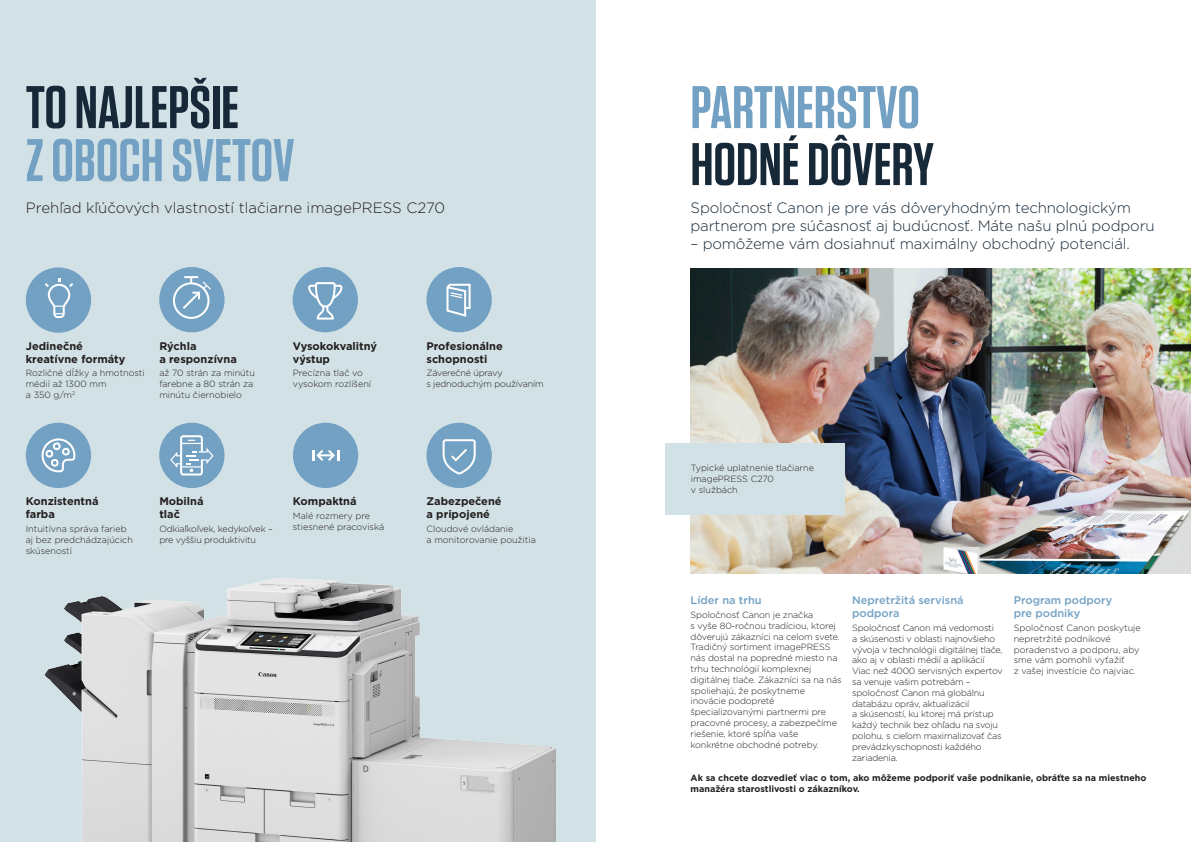
<style>
.page{position:relative;width:1191px;height:842px;background:#fff}
.page>*{position:absolute;margin:0;border:0;box-sizing:border-box;transform-origin:0 0}
.Page_TITLE_72pt{font:600 60px/53px "Tungsten";color:#72a1c3}
.STANDFIRST{font:300 15px/18px "Gotham";letter-spacing:-.01em;color:#172938}
.STANDFIRST-2{font:300 15px "Gotham";color:#231f20}
.Subheading{font:700 11px/13px "Gotham";color:#231f20}
.Subheading-2{font:500 11px/13px "Gotham";color:#72a1c3}
.Body_last_para_4mm{font:300 9px/10.8px "Gotham";letter-spacing:-.02em;color:#231f20}
.Body{font:300 9px/10.8px "Gotham";color:#231f20}
.Body-2{font:700 9px/10.8px "Gotham";color:#231f20}
.Body-3{font:300 9px/10.8px "Gotham";letter-spacing:-.02em;color:#231f20}
.s1{color:#172938}
</style>
<div class="page">
<img style="left:691px;top:268px;width:500px;height:305px">
<div style="left:0;top:0;width:595px;height:842px;background:#d2e1e5"></div>
<div style="left:159px;top:423px;width:65px;height:65px;background:#72a1c3;border-radius:50%"></div>
<svg style="left:170px;top:435px;width:43px;height:40px"></svg>
<div style="left:426px;top:423px;width:66px;height:65px;background:#72a1c3;border-radius:50%"></div>
<svg style="left:442px;top:439px;width:34px;height:35px"></svg>
<div style="left:293px;top:267px;width:65px;height:65px;background:#72a1c3;border-radius:50%"></div>
<svg style="left:308px;top:282px;width:34px;height:38px"></svg>
<div style="left:26px;top:423px;width:65px;height:65px;background:#72a1c3;border-radius:50%"></div>
<svg style="left:42px;top:438px;width:33px;height:34px"></svg>
<div style="left:159px;top:267px;width:65px;height:65px;background:#72a1c3;border-radius:50%"></div>
<svg style="left:173px;top:276px;width:38px;height:43px"></svg>
<div style="left:293px;top:423px;width:65px;height:65px;background:#72a1c3;border-radius:50%"></div>
<svg style="left:312px;top:450px;width:27px;height:11px"></svg>
<div style="left:26px;top:267px;width:65px;height:66px;background:#72a1c3;border-radius:50%"></div>
<svg style="left:45px;top:278px;width:28px;height:40px"></svg>
<div style="left:426px;top:267px;width:66px;height:65px;background:#72a1c3;border-radius:50%"></div>
<svg style="left:446px;top:284px;width:24px;height:33px"></svg>
<div style="left:665px;top:443px;width:179px;height:72px;background:#d2e1e5"></div>
<img style="left:45px;top:578px;width:511px;height:264px">
<p class="Page_TITLE_72pt" style="left:26px;top:82px;width:270px"><span class="s1">TO NAJLEPŠIE<br></span>Z OBOCH SVETOV</p>
<p class="STANDFIRST-2" style="left:26px;top:198px;width:421px">Prehľad kľúčových vlastností tlačiarne imagePRESS C270</p>
<p class="Subheading" style="left:26px;top:339px;width:101px">Jedinečné kreatívne formáty</p>
<p class="Body" style="left:26px;top:367px;width:120px">Rozličné dĺžky a hmotnosti médií až 1300 mm<br>a 350 g/m<sup>2</sup></p>
<p class="Subheading" style="left:159px;top:339px;width:79px">Rýchla<br>a responzívna</p>
<p class="Body" style="left:159px;top:367px;width:97px">až 70 strán za minútu farebne a 80 strán za minútu čiernobielo</p>
<p class="Subheading" style="left:293px;top:339px;width:86px">Vysokokvalitný výstup</p>
<p class="Body" style="left:293px;top:367px;width:80px">Precízna tlač vo vysokom rozlíšení</p>
<p class="Subheading" style="left:26px;top:495px;width:74px">Konzistentná farba</p>
<p class="Body" style="left:26px;top:523px;width:109px">Intuitívna správa farieb aj bez predchádzajúcich skúseností</p>
<p class="Subheading" style="left:159px;top:495px;width:46px">Mobilná tlač</p>
<p class="Body-3" style="left:159px;top:523px;width:115px">Odkiaľkoľvek, kedykoľvek – pre vyššiu produktivitu</p>
<p class="Subheading" style="left:293px;top:495px;width:65px">Kompaktná</p>
<p class="Body" style="left:293px;top:510px;width:93px">Malé rozmery pre stiesnené pracoviská</p>
<p class="Subheading" style="left:426px;top:339px;width:78px">Profesionálne schopnosti</p>
<p class="Body-3" style="left:426px;top:367px;width:119px">Záverečné úpravy<br>s jednoduchým používaním</p>
<p class="Subheading" style="left:426px;top:495px;width:77px">Zabezpečené a pripojené</p>
<p class="Body" style="left:426px;top:523px;width:111px">Cloudové ovládanie<br>a monitorovanie použitia</p>
<p class="Page_TITLE_72pt" style="left:690px;top:80px;width:245px;line-height:57px">PARTNERSTVO<br><span class="s1">HODNÉ DÔVERY</span></p>
<p class="STANDFIRST" style="left:690px;top:198px;width:466px">Spoločnosť Canon je pre vás dôveryhodným technologickým partnerom pre súčasnosť aj budúcnosť. Máte našu plnú podporu</p>
<p class="STANDFIRST" style="left:690px;top:234px;width:441px">– pomôžeme vám dosiahnuť maximálny obchodný potenciál.</p>
<p class="Body" style="left:691px;top:462px;width:125px">Typické uplatnenie tlačiarne imagePRESS C270<br>v službách</p>
<p class="Subheading-2" style="left:690px;top:594px;width:73px">Líder na trhu</p>
<p class="Body_last_para_4mm" style="left:690px;top:609px;width:152px">Spoločnosť Canon je značka<br>s vyše 80-ročnou tradíciou, ktorej dôverujú zákazníci na celom svete.<br>Tradičný sortiment imagePRESS nás dostal na popredné miesto na trhu technológií komplexnej digitálnej tlače. Zákazníci sa na nás spoliehajú, že poskytneme inovácie podopreté špecializovanými partnermi pre pracovné procesy, a zabezpečíme riešenie, ktoré spĺňa vaše konkrétne obchodné potreby.</p>
<p class="Subheading-2" style="left:852px;top:594px;width:113px">Nepretržitá servisná podpora</p>
<p class="Body_last_para_4mm" style="left:852px;top:622px;width:152px">Spoločnosť Canon má vedomosti<br>a skúsenosti v oblasti najnovšieho vývoja v technológii digitálnej tlače, ako aj v oblasti médií a aplikácií<br>Viac než 4000 servisných expertov sa venuje vašim potrebám – spoločnosť Canon má globálnu databázu opráv, aktualizácií<br>a skúseností, ku ktorej má prístup každý technik bez ohľadu na svoju polohu, s cieľom maximalizovať čas prevádzkyschopnosti každého zariadenia.</p>
<p class="Subheading-2" style="left:1013px;top:594px;width:100px">Program podpory pre podniky</p>
<p class="Body" style="left:1013px;top:622px;width:128px">Spoločnosť Canon poskytuje nepretržité podnikové poradenstvo a podporu, aby sme vám pomohli vyťažiť<br>z vašej investície čo najviac.</p>
<p class="Body-2" style="left:690px;top:773px;width:457px">Ak sa chcete dozvedieť viac o tom, ako môžeme podporiť vaše podnikanie, obráťte sa na miestneho manažéra starostlivosti o zákazníkov.</p>
</div>
